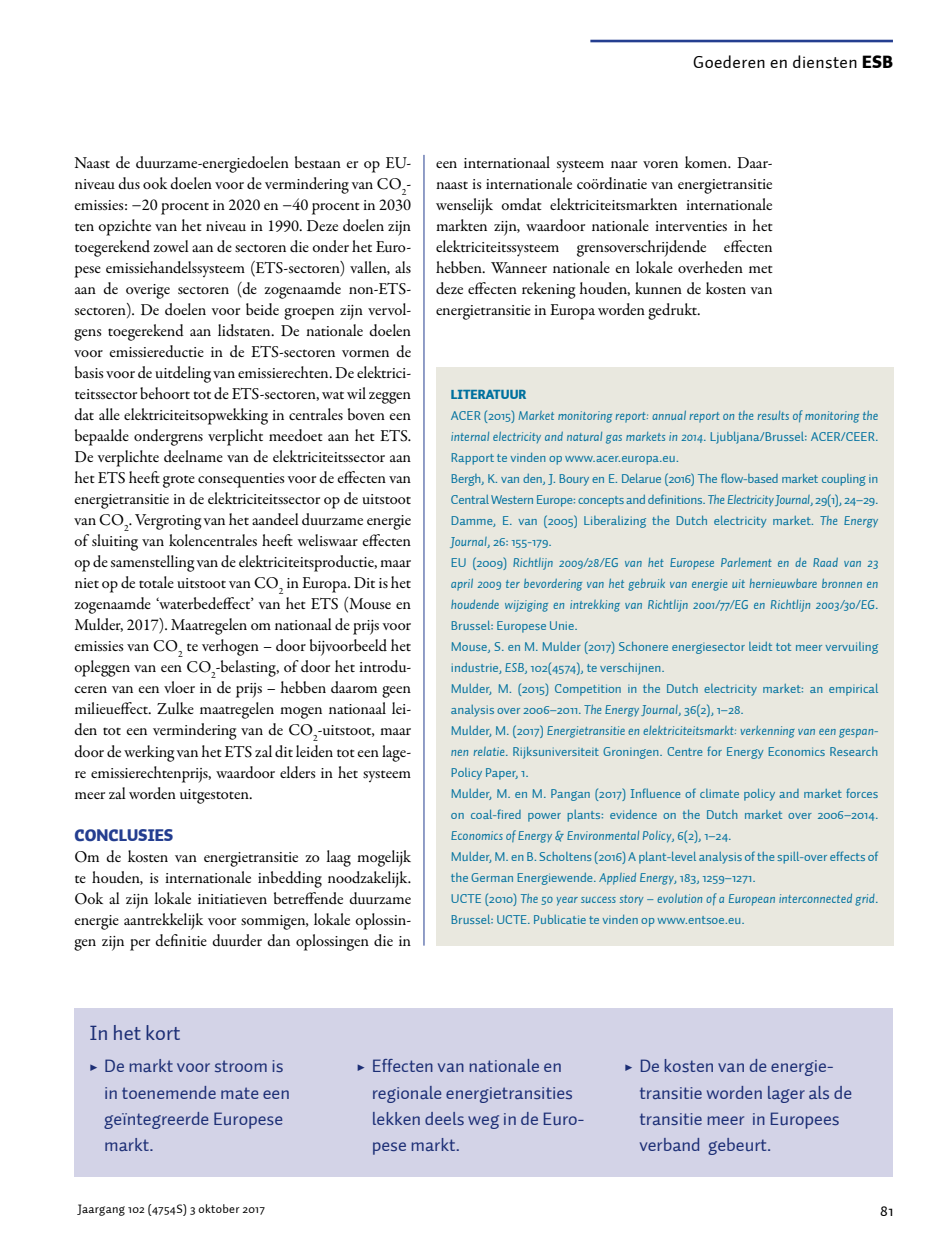
<style>
.page{position:relative;width:943px;height:1241px;background:#fff}
.page>*{position:absolute;margin:0;border:0;box-sizing:border-box;transform-origin:0 0}
.t1{font:21px "Auto 1";color:#1c2e75}
.t2{font:18.38px/26.2px "Auto 1";color:#1c2e75}
.t3{font:17.5px "Auto 1";letter-spacing:.025em;color:#000}
.t4{font:16.62px/21px "Garamond Premr Pro";letter-spacing:-.005em;color:#000;text-align:justify}
.t5{font:900 16.62px "Auto 1";color:#243e90}
.t6{font:15.75px "Auto 1";color:#000}
.t7{font:13.12px/21px "Auto 1";color:#00719f}
.t8{font:12.25px "Auto 1";letter-spacing:.025em;color:#000}
.s1{font-weight:900}
.s2{font-style:italic}
.s3{font-family:"Garamond Premr Pro";font-weight:700}
</style>
<div class="page">
<hr style="left:590px;top:40px;width:302px;height:2px;background:#243e90">
<hr style="left:423px;top:155px;width:1px;height:790px;background:#243e90">
<div style="left:436px;top:367px;width:457px;height:578px;background:#e9e8df"></div>
<div style="left:74px;top:1008px;width:819px;height:168px;background:#d3d3e7"></div>
<p class="t3" style="left:693px;top:51px;width:201px">Goederen en diensten <span class="s1">ESB</span></p>
<p class="t4" style="left:74px;top:153px;width:338px">Naast de duurzame-energiedoelen bestaan er op EU&shy;niveau dus ook doelen voor de vermindering van CO<sub>2</sub>- emissies: −20 procent in 2020 en −40 procent in 2030 ten opzichte van het niveau in 1990. Deze doelen zijn toegerekend zowel aan de sectoren die onder het Euro&shy;pese emissiehandelssysteem (ETS-sectoren) vallen, als aan de overige sectoren (de zogenaamde non-ETS&shy;sectoren). De doelen voor beide groepen zijn vervol&shy;gens toegerekend aan lidstaten. De nationale doelen voor emissiereductie in de ETS-sectoren vormen de basis voor de uitdeling van emissierechten. De elektrici&shy;teitssector behoort tot de ETS-sectoren, wat wil zeggen dat alle elektriciteitsopwekking in centrales boven een bepaalde ondergrens verplicht meedoet aan het ETS.<br>De verplichte deelname van de elektriciteitssector aan het ETS heeft grote consequenties voor de effecten van energietransitie in de elektriciteitssector op de uitstoot van CO<sub>2</sub>. Vergroting van het aandeel duurzame energie of sluiting van kolencentrales heeft weliswaar effecten op de samenstelling van de elektriciteitsproductie, maar niet op de totale uitstoot van CO<sub>2</sub> in Europa. Dit is het zogenaamde ‘waterbedeffect’ van het ETS (Mouse en Mulder, 2017). Maatregelen om nationaal de prijs voor emissies van CO<sub>2</sub> te verhogen – door bijvoorbeeld het opleggen van een CO<sub>2</sub>-belasting, of door het introdu&shy;ceren van een vloer in de prijs – hebben daarom geen milieueffect. Zulke maatregelen mogen nationaal lei&shy;den tot een vermindering van de CO<sub>2</sub>-uitstoot, maar door de werking van het ETS zal dit leiden tot een lage&shy;re emissierechtenprijs, waardoor elders in het systeem meer zal worden uitgestoten.</p>
<p class="t5" style="left:74px;top:823px;width:100px">CONCLUSIES</p>
<p class="t4" style="left:74px;top:846px;width:338px">Om de kosten van energietransitie zo laag mogelijk te houden, is internationale inbedding noodzakelijk.<br>Ook al zijn lokale initiatieven betreffende duurzame energie aantrekkelijk voor sommigen, lokale oplossin&shy;gen zijn per definitie duurder dan oplossingen die in</p>
<p class="t4" style="left:436px;top:153px;width:338px">een internationaal systeem naar voren komen. Daar&shy;naast is internationale coördinatie van energietransitie wenselijk omdat elektriciteitsmarkten internationale markten zijn, waardoor nationale interventies in het elektriciteitssysteem grensoverschrijdende effecten hebben. Wanneer nationale en lokale overheden met deze effecten rekening houden, kunnen de kosten van energietransitie in Europa worden gedrukt.</p>
<p class="t7" style="left:451px;top:384px;width:429px"><span class="s1">LITERATUUR<br></span>ACER (2015) <span class="s2">Market monitoring report: annual report on the results of monitoring the internal electricity and natural gas markets in 2014</span>. Ljubljana/Brussel: ACER/CEER.<br>Rapport te vinden op www.acer.europa.eu.<br>Bergh, K. van den, J. Boury en E. Delarue (2016) The flow-based market coupling in Central Western Europe: concepts and definitions. <span class="s2">The Electricity Journal</span>, 29(1), 24–29.<br>Damme, E. van (2005) Liberalizing the Dutch electricity market. <span class="s2">The Energy Journal</span>, 26: 155-179.<br>EU (2009) <span class="s2">Richtlijn 2009/28/EG van het Europese Parlement en de Raad van 23 april 2009 ter bevordering van het gebruik van energie uit hernieuwbare bronnen en houdende wijziging en intrekking van Richtlijn 2001/77/EG en Richtlijn 2003/30/EG</span>.<br>Brussel: Europese Unie.<br>Mouse, S. en M. Mulder (2017) Schonere energiesector leidt tot meer vervuiling industrie, <span class="s2">ESB</span>, 102(4574), te verschijnen.<br>Mulder, M. (2015) Competition in the Dutch electricity market: an empirical analysis over 2006–2011. <span class="s2">The Energy Journal</span>, 36(2), 1–28.<br>Mulder, M. (2017) <span class="s2">Energietransitie en elektriciteitsmarkt: verkenning van een gespan&shy;nen relatie</span>. Rijksuniversiteit Groningen. Centre for Energy Economics Research Policy Paper, 1.<br>Mulder, M. en M. Pangan (2017) Influence of climate policy and market forces on coal-fired power plants: evidence on the Dutch market over 2006–2014.<br><span class="s2">Economics of Energy &amp; Environmental Policy</span>, 6(2), 1–24.<br>Mulder, M. en B. Scholtens (2016) A plant-level analysis of the spill-over effects of the German Energiewende. <span class="s2">Applied Energy</span>, 183, 1259–1271.<br>UCTE (2010) <span class="s2">The 50 year success story – evolution of a European interconnected grid</span>.<br>Brussel: UCTE. Publicatie te vinden op www.entsoe.eu.</p>
<p class="t1" style="left:89px;top:1019px;width:93px">In het kort</p>
<p class="t2" style="left:104px;top:1053px;width:187px;text-indent:-15px"><span class="s3">▶</span> De markt voor stroom is in toenemende mate een geïntegreerde Europese markt.</p>
<p class="t2" style="left:372px;top:1053px;width:214px;text-indent:-15px"><span class="s3">▶</span> Effecten van nationale en regionale energietransities lekken deels weg in de Euro&shy;pese markt.</p>
<p class="t2" style="left:639px;top:1053px;width:214px;text-indent:-15px"><span class="s3">▶</span> De kosten van de energie&shy;transitie worden lager als de transitie meer in Europees verband gebeurt.</p>
<p class="t8" style="left:78px;top:1201px;width:189px">Jaargang 102 (4754S) 3 oktober 2017</p>
<p class="t6" style="left:880px;top:1200px;width:15px">81</p>
</div>
